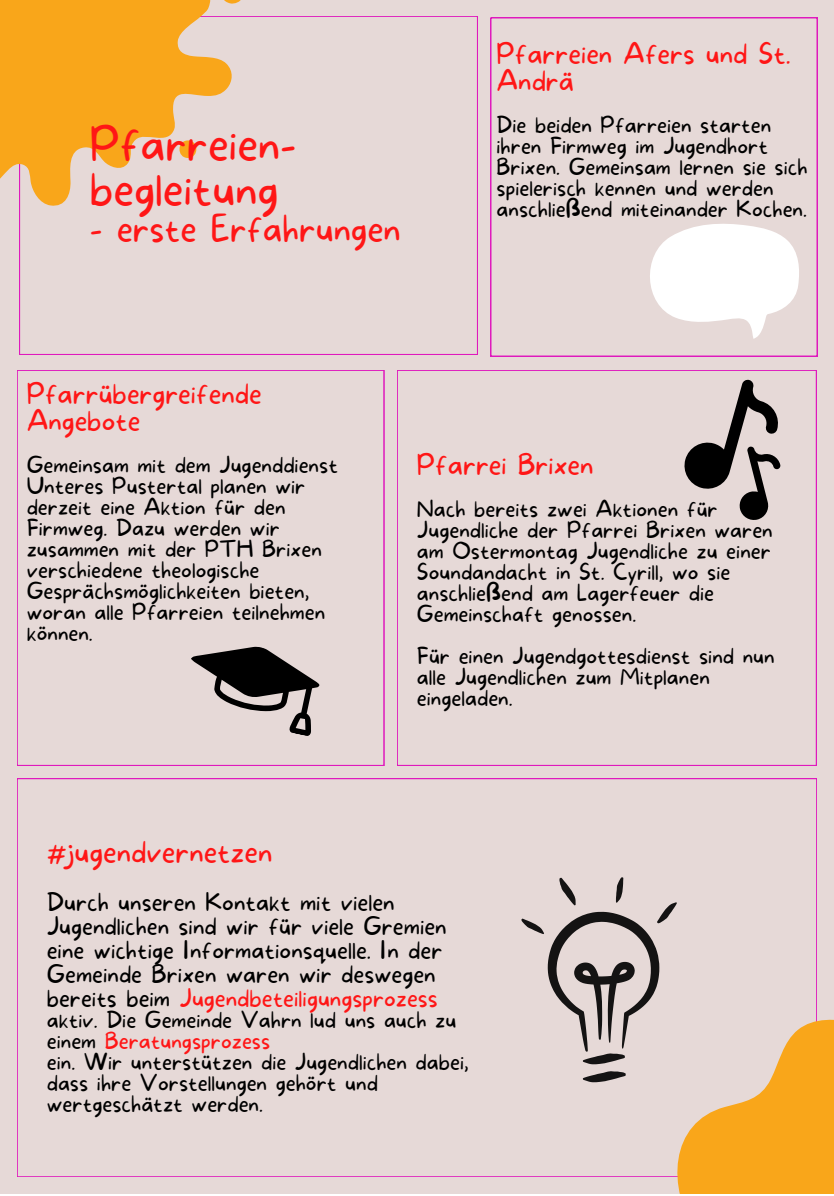
<style>
.page{position:relative;width:834px;height:1196px;background:#fff}
.page>*{position:absolute;margin:0;border:0;box-sizing:border-box;transform-origin:0 0}
.t1{font:100 46px/45px "More Sugar";color:#ff1616}
.t2{font:100 36px "More Sugar";color:#ff1616}
.t3{font:100 30px "More Sugar";color:#ff1616}
.t4{font:100 28px/27px "More Sugar";color:#ff1616}
.t5{font:100 24px/24px "More Sugar";color:#000}
.t6{font:100 22px/21px "More Sugar";color:#000}
.s1{color:#ff1616}
</style>
<div class="page">
<div style="left:0;top:0;width:834px;height:1193px;background:#e6d9d7"></div>
<div style="left:17px;top:370px;width:367px;height:395px;border:1px solid #df19bd"></div>
<svg style="left:0;top:0;width:234px;height:208px;fill:#f9a61a"></svg>
<svg style="left:221px;top:0;width:20px;height:4px"></svg>
<svg style="left:177px;top:140px;width:22px;height:18px"></svg>
<svg style="left:684px;top:379px;width:97px;height:141px"></svg>
<svg style="left:650px;top:224px;width:149px;height:115px"></svg>
<svg style="left:191px;top:646px;width:129px;height:90px"></svg>
<svg style="left:521px;top:877px;width:313px;height:316px"></svg>
<h1 class="t1" style="left:90px;top:124px;width:208px">Pfarreien&shy;begleitung</h1>
<h2 class="t2" style="left:90px;top:208px;width:312px">- erste Erfahrungen</h2>
<p class="t4" style="left:496px;top:41px;width:296px">Pfarreien Afers und St.<br>Andrä</p>
<p class="t6" style="left:496px;top:115px;width:312px">Die beiden Pfarreien starten ihren Firmweg im Jugendhort<br>Brixen. Gemeinsam lernen sie sich spielerisch kennen und werden anschließend miteinander Kochen.</p>
<p class="t4" style="left:27px;top:382px;width:236px">Pfarrübergreifende<br>Angebote</p>
<p class="t6" style="left:27px;top:456px;width:313px">Gemeinsam mit dem Jugenddienst<br>Unteres Pustertal planen wir derzeit eine Aktion für den<br>Firmweg. Dazu werden wir zusammen mit der PTH Brixen verschiedene theologische<br>Gesprächsmöglichkeiten bieten, woran alle Pfarreien teilnehmen können.</p>
<p class="t4" style="left:417px;top:453px;width:178px">Pfarrei Brixen</p>
<p class="t6" style="left:417px;top:500px;width:357px">Nach bereits zwei Aktionen für<br>Jugendliche der Pfarrei Brixen waren am Ostermontag Jugendliche zu einer<br>Soundandacht in St. Cyrill, wo sie anschließend am Lagerfeuer die<br>Gemeinschaft genossen.</p>
<p class="t6" style="left:417px;top:646px;width:359px">Für einen Jugendgottesdienst sind nun alle Jugendlichen zum Mitplanen eingeladen.</p>
<h3 class="t3" style="left:47px;top:834px;width:227px">#jugendvernetzen</h3>
<p class="t5" style="left:47px;top:891px;width:401px">Durch unseren Kontakt mit vielen Jugendlichen sind wir für viele Gremien eine wichtige Informationsquelle. In der Gemeinde Brixen waren wir deswegen bereits beim <span class="s1">Jugendbeteiligungsprozess</span></p>
<p class="t6" style="left:47px;top:1010px;width:423px">aktiv. Die Gemeinde Vahrn lud uns auch zu einem <span class="s1">Beratungsprozess<br></span>ein. Wir unterstützen die Jugendlichen dabei, dass ihre Vorstellungen gehört und wertgeschätzt werden.</p>
</div>
